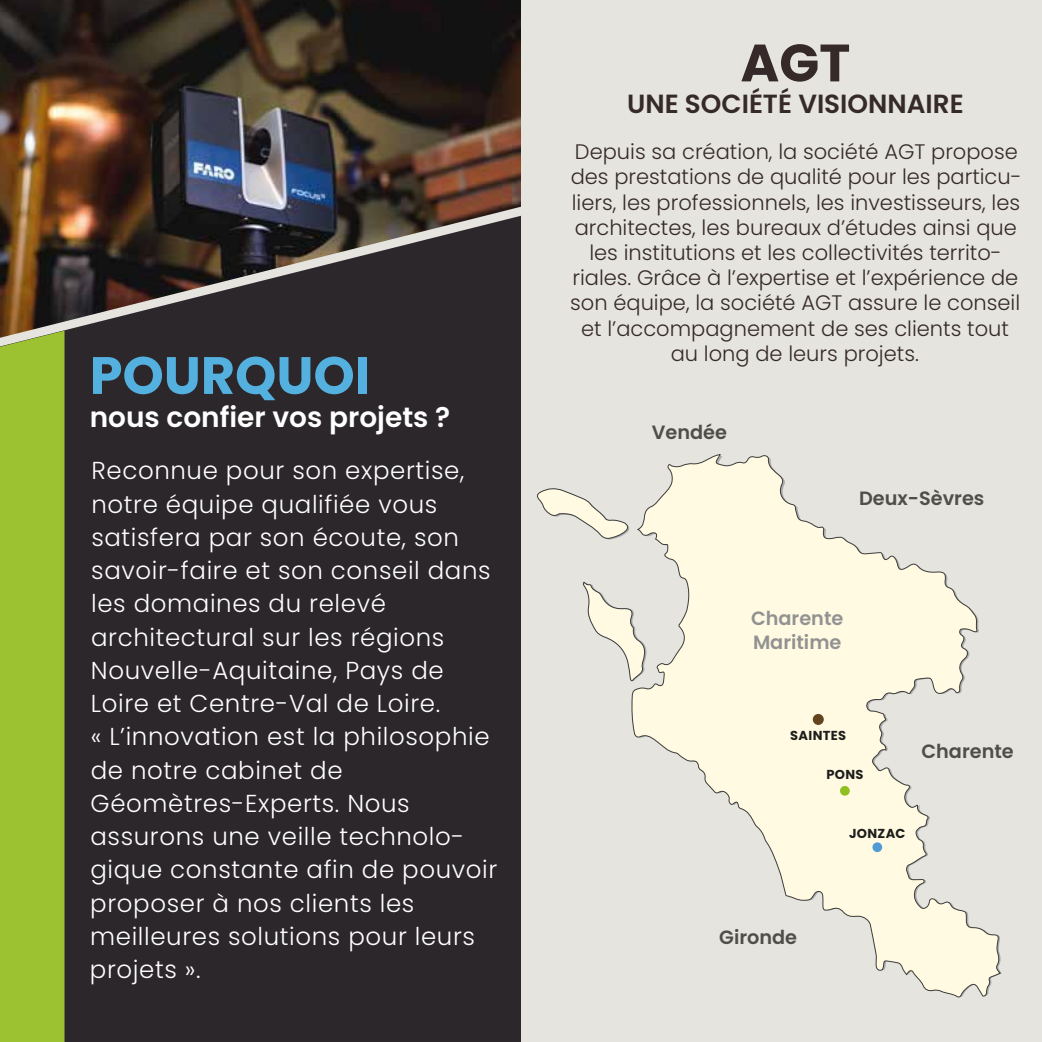
<style>
.page{position:relative;width:1042px;height:1042px;background:#e5e4de}
.page>*{position:absolute;margin:0;border:0;box-sizing:border-box;transform-origin:0 0}
.t1{font:700 52.5px "Poppins";color:#53b0df}
.t2{font:700 52.5px "Poppins";color:#35292a}
.t3{font:600 28px "Poppins";color:#fff}
.t4{font:600 26.25px "Poppins";color:#35292a}
.t5{font:300 24.5px/33.2px "Poppins";letter-spacing:.025em;color:#fff}
.t6{font:300 21px/25.2px "Poppins";color:#35292a;text-align:center}
.t7{font:600 19.25px "Poppins";color:#4e4f46}
.t8{font:600 19.25px/23.1px "Poppins";color:#929292}
.t9{font:700 12.95px "Poppins";letter-spacing:.025em;color:#1d1d1b}
</style>
<div class="page">
<div style="left:64px;top:338px;width:457px;height:704px;background:#2b272a"></div>
<div style="left:0;top:338px;width:64px;height:704px;background:#9dc231"></div>
<img style="left:0;top:0;width:521px;height:338px">
<svg style="left:631px;top:454px;width:370px;height:544px"></svg>
<div style="left:813px;top:714px;width:11px;height:11px;background:#63441f;border-radius:50%"></div>
<div style="left:840px;top:786px;width:10px;height:9px;background:#90bf21;border-radius:50%"></div>
<div style="left:872px;top:842px;width:10px;height:10px;background:#519ad4;border-radius:50%"></div>
<svg style="left:537px;top:488px;width:93px;height:52px"></svg>
<svg style="left:583px;top:582px;width:65px;height:99px"></svg>
<h1 class="t1" style="left:90px;top:345px;width:282px">POURQUOI</h1>
<p class="t3" style="left:90px;top:401px;width:362px">nous confier vos projets ?</p>
<p class="t5" style="left:90px;top:454px;width:409px">Reconnue pour son expertise, notre équipe qualifiée vous satisfera par son écoute, son savoir-faire et son conseil dans les domaines du relevé architectural sur les régions<br>Nouvelle-Aquitaine, Pays de<br>Loire et Centre-Val de Loire.<br>« L’innovation est la philosophie de notre cabinet de<br>Géomètres-Experts. Nous assurons une veille technolo&shy;gique constante afin de pouvoir proposer à nos clients les meilleures solutions pour leurs projets ».</p>
<h1 class="t2" style="left:740px;top:33px;width:111px">AGT</h1>
<p class="t4" style="left:627px;top:88px;width:338px">UNE SOCIÉTÉ VISIONNAIRE</p>
<p class="t6" style="left:570px;top:139px;width:453px">Depuis sa création, la société AGT propose des prestations de qualité pour les particu&shy;liers, les professionnels, les investisseurs, les architectes, les bureaux d’études ainsi que les institutions et les collectivités territo&shy;riales. Grâce à l’expertise et l’expérience de son équipe, la société AGT assure le conseil et l’accompagnement de ses clients tout au long de leurs projets.</p>
<p class="t7" style="left:652px;top:421px;width:77px">Vendée</p>
<p class="t7" style="left:859px;top:487px;width:127px">Deux-Sèvres</p>
<p class="t8" style="left:751px;top:607px;width:94px">Charente<br>Maritime</p>
<p class="t9" style="left:790px;top:728px;width:57px">SAINTES</p>
<p class="t9" style="left:826px;top:767px;width:39px">PONS</p>
<p class="t7" style="left:921px;top:740px;width:94px">Charente</p>
<p class="t9" style="left:849px;top:826px;width:58px">JONZAC</p>
<p class="t7" style="left:719px;top:925px;width:79px">Gironde</p>
</div>
